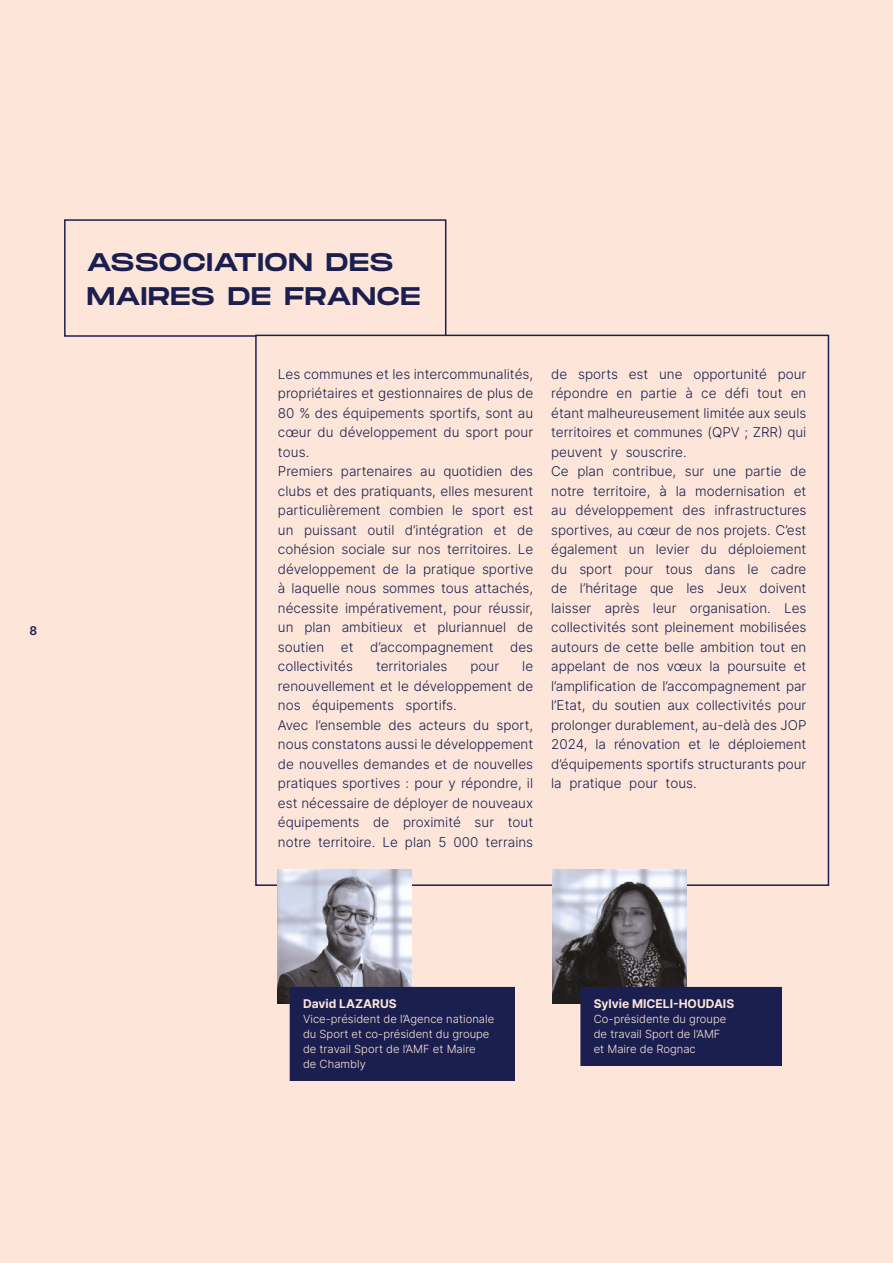
<style>
.page{position:relative;width:893px;height:1263px;background:#fde6d9}
.page>*{position:absolute;margin:0;border:0;box-sizing:border-box;transform-origin:0 0}
.t1{font:25.5px/34.5px "Monument Extended";letter-spacing:.025em;color:#1a1f4f;scale:.96 1}
.t2{font:300 13.5px/19.5px "Inter";color:#1a1f4f}
.t3{font:600 12.15px "Inter";color:#1a1f4f}
.t4{font:700 12px "Inter";color:#fde6d9}
.t5{font:300 11.25px/15px "Inter";color:#fde6d9}
</style>
<div class="page">
<div style="left:64px;top:219px;width:382px;height:118px;border:2px solid #1a1f4f"></div>
<img style="left:278px;top:870px;width:134px;height:133px">
<img style="left:552px;top:870px;width:134px;height:133px">
<div style="left:290px;top:987px;width:224px;height:93px;background:#1a1f4f"></div>
<div style="left:581px;top:987px;width:200px;height:78px;background:#1a1f4f"></div>
<p class="t3" style="left:30px;top:622px;width:9px">8</p>
<h1 class="t1" style="left:87px;top:244px;width:349px">ASSOCIATION DES<br>MAIRES DE FRANCE</h1>
<p class="t2" style="left:278px;top:364px;width:257px">Les communes et les intercommunalités, propriétaires et gestionnaires de plus de 80 % des équipements sportifs, sont au cœur du développement du sport pour tous.<br>Premiers partenaires au quotidien des clubs et des pratiquants, elles mesurent particulièrement combien le sport est un puissant outil d’intégration et de cohésion sociale sur nos territoires. Le développement de la pratique sportive à laquelle nous sommes tous attachés, nécessite impérativement, pour réussir, un plan ambitieux et pluriannuel de soutien et d’accompagnement des collectivités</p>
<p class="t2" style="left:376px;top:656px;width:73px">territoriales</p>
<p class="t2" style="left:470px;top:656px;width:30px">pour</p>
<p class="t2" style="left:278px;top:656px;width:257px;text-indent:244px">le renouvellement et le développement de nos équipements sportifs.<br>Avec l’ensemble des acteurs du sport, nous constatons aussi le développement de nouvelles demandes et de nouvelles pratiques sportives : pour y répondre, il est nécessaire de déployer de nouveaux équipements de proximité sur tout notre territoire. Le plan 5 000 terrains</p>
<p class="t2" style="left:551px;top:364px;width:257px">de sports est une opportunité pour répondre en partie à ce défi tout en étant malheureusement limitée aux seuls territoires et communes (QPV ; ZRR) qui peuvent y souscrire.<br>Ce plan contribue, sur une partie de notre territoire, à la modernisation et au développement des infrastructures sportives, au cœur de nos projets. C’est également un levier du déploiement du sport pour tous dans le cadre de l’héritage que les Jeux doivent laisser après leur organisation. Les collectivités sont pleinement mobilisées autours de cette belle ambition tout en appelant de nos vœux la poursuite et l’amplification de l’accompagnement par l’Etat, du soutien aux collectivités pour prolonger durablement, au-delà des JOP 2024, la rénovation et le déploiement d’équipements sportifs structurants pour la pratique pour tous.</p>
<p class="t4" style="left:303px;top:994px;width:95px">David LAZARUS</p>
<p class="t5" style="left:303px;top:1011px;width:193px">Vice-président de l’Agence nationale du Sport et co-président du groupe de travail Sport de l’AMF et Maire<br>de Chambly</p>
<p class="t4" style="left:594px;top:994px;width:142px">Sylvie MICELI-HOUDAIS</p>
<p class="t5" style="left:594px;top:1011px;width:134px">Co-présidente du groupe de travail Sport de l’AMF et Maire de Rognac</p>
</div>
